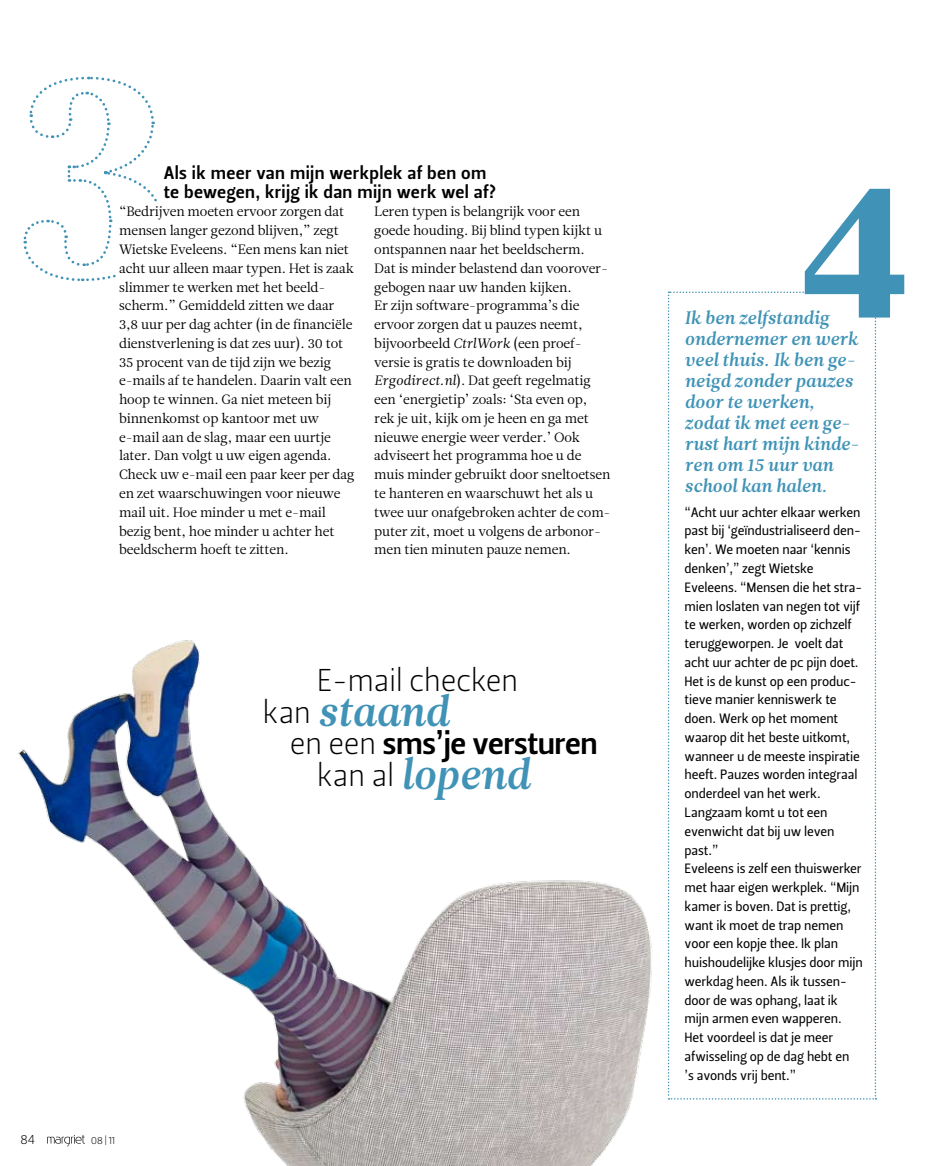
<style>
.page{position:relative;width:940px;height:1166px;background:#fff}
.page>*{position:absolute;margin:0;border:0;box-sizing:border-box;transform-origin:0 0}
.t1{font:195px "Leitura News Roman 4";color:#4093b6}
.t2{font:42px "Leitura News Italic 3";letter-spacing:-.015em;color:#4093b6}
.t3{font:31.5px "Leitura Sans Grot 3";letter-spacing:-.015em;color:#000}
.t4{font:31.5px "Leitura Sans Grot 1";letter-spacing:-.015em;color:#000}
.t5{font:18px/21px "Leitura News Italic 3";letter-spacing:-.01em;color:#4093b6}
.t6{font:18px/18.8px "Leitura Sans Grot 3";letter-spacing:.02em;color:#000}
.t7{font:13.5px/18.8px "Leitura News Roman 1";letter-spacing:-.01em;color:#000}
.t8{font:13.5px/18.8px "Leitura Sans Grot 2";letter-spacing:-.01em;color:#000}
.t9{font:13.5px "Leitura Sans Grot 1";color:#000}
.t10{font:10.5px "Leitura Sans Grot 1";color:#000}
.s1{font-family:"Leitura News Italic 1"}
.s2{font-family:"Leitura Sans Grot 1";font-size:31.5px;color:#000}
.s3{font-family:"Leitura Sans Grot 1"}
</style>
<div class="page">
<svg style="left:23px;top:76px;width:136px;height:206px"></svg>
<img style="left:18px;top:512px;width:696px;height:653px">
<svg style="left:668px;top:291px;width:208px;height:808px"></svg>
<div style="left:117px;top:204px;width:107px;height:175px;background:#fff"></div>
<svg style="left:47px;top:1134px;width:38px;height:11px"></svg>
<h3 class="t6" style="left:164px;top:163px;width:334px">Als ik meer van mijn werkplek af ben om te bewegen, krijg ik dan mijn werk wel af?</h3>
<p class="t7" style="left:119px;top:202px;width:237px">“Bedrijven moeten ervoor zorgen dat mensen langer gezond blijven,” zegt Wietske Eveleens. “Een mens kan niet acht uur alleen maar typen. Het is zaak slimmer te werken met het beeld&shy;scherm.” Gemiddeld zitten we daar 3,8 uur per dag achter (in de financiële dienstverlening is dat zes uur). 30 tot 35 procent van de tijd zijn we bezig e-mails af te handelen. Daarin valt een hoop te winnen. Ga niet meteen bij binnenkomst op kantoor met uw e-mail aan de slag, maar een uurtje later. Dan volgt u uw eigen agenda.<br>Check uw e-mail een paar keer per dag en zet waarschuwingen voor nieuwe mail uit. Hoe minder u met e-mail bezig bent, hoe minder u achter het beeldscherm hoeft te zitten.</p>
<p class="t7" style="left:374px;top:202px;width:238px">Leren typen is belangrijk voor een goede houding. Bij blind typen kijkt u ontspannen naar het beeldscherm.<br>Dat is minder belastend dan voorover&shy;gebogen naar uw handen kijken.<br>Er zijn software-programma’s die ervoor zorgen dat u pauzes neemt, bijvoorbeeld <span class="s1">CtrlWork</span> (een proef&shy;versie is gratis te downloaden bij <span class="s1">Ergodirect.nl</span>). Dat geeft regelmatig een ‘energietip’ zoals: ‘Sta even op, rek je uit, kijk om je heen en ga met nieuwe energie weer verder.’ Ook adviseert het programma hoe u de muis minder gebruikt door sneltoetsen te hanteren en waarschuwt het als u twee uur onafgebroken achter de com&shy;puter zit, moet u volgens de arbonor&shy;men tien minuten pauze nemen.</p>
<p class="t9" style="left:20px;top:1129px;width:16px">84</p>
<p class="t10" style="left:91px;top:1132px;width:26px">08 | 11</p>
<h3 class="t4" style="left:317px;top:658px;width:203px">E-mail checken</h3>
<h2 class="t2" style="left:263px;top:682px;width:188px"><span class="s2">kan</span> staand</h2>
<h3 class="t3" style="left:290px;top:721px;width:310px"><span class="s3">en een</span> sms’je versturen</h3>
<h2 class="t2" style="left:317px;top:745px;width:214px"><span class="s2">kan al</span> lopend</h2>
<h1 class="t1" style="left:799px;top:117px;width:113px">4</h1>
<h3 class="t5" style="left:684px;top:307px;width:175px">Ik ben zelfstandig ondernemer en werk veel thuis. Ik ben ge-</h3>
<h3 class="t5" style="left:684px;top:370px;width:176px">neigd zonder pauzes door te werken, zodat ik met een ge&shy;rust hart mijn kinde&shy;ren om 15 uur van school kan halen.</h3>
<p class="t8" style="left:684px;top:502px;width:180px">“Acht uur achter elkaar werken past bij ‘geïndustrialiseerd den&shy;ken’. We moeten naar ‘kennis denken’,” zegt Wietske<br>Eveleens. “Mensen die het stra&shy;mien loslaten van negen tot vijf te werken, worden op zichzelf teruggeworpen. Je voelt dat acht uur achter de pc pijn doet.<br>Het is de kunst op een produc&shy;tieve manier kenniswerk te doen. Werk op het moment waarop dit het beste uitkomt, wanneer u de meeste inspiratie heeft. Pauzes worden integraal onderdeel van het werk.<br>Langzaam komt u tot een evenwicht dat bij uw leven past.”<br>Eveleens is zelf een thuiswerker met haar eigen werkplek. “Mijn kamer is boven. Dat is prettig, want ik moet de trap nemen voor een kopje thee. Ik plan huishoudelijke klusjes door mijn werkdag heen. Als ik tussen&shy;door de was ophang, laat ik mijn armen even wapperen.<br>Het voordeel is dat je meer afwisseling op de dag hebt en<br>’s avonds vrij bent.”</p>
</div>
